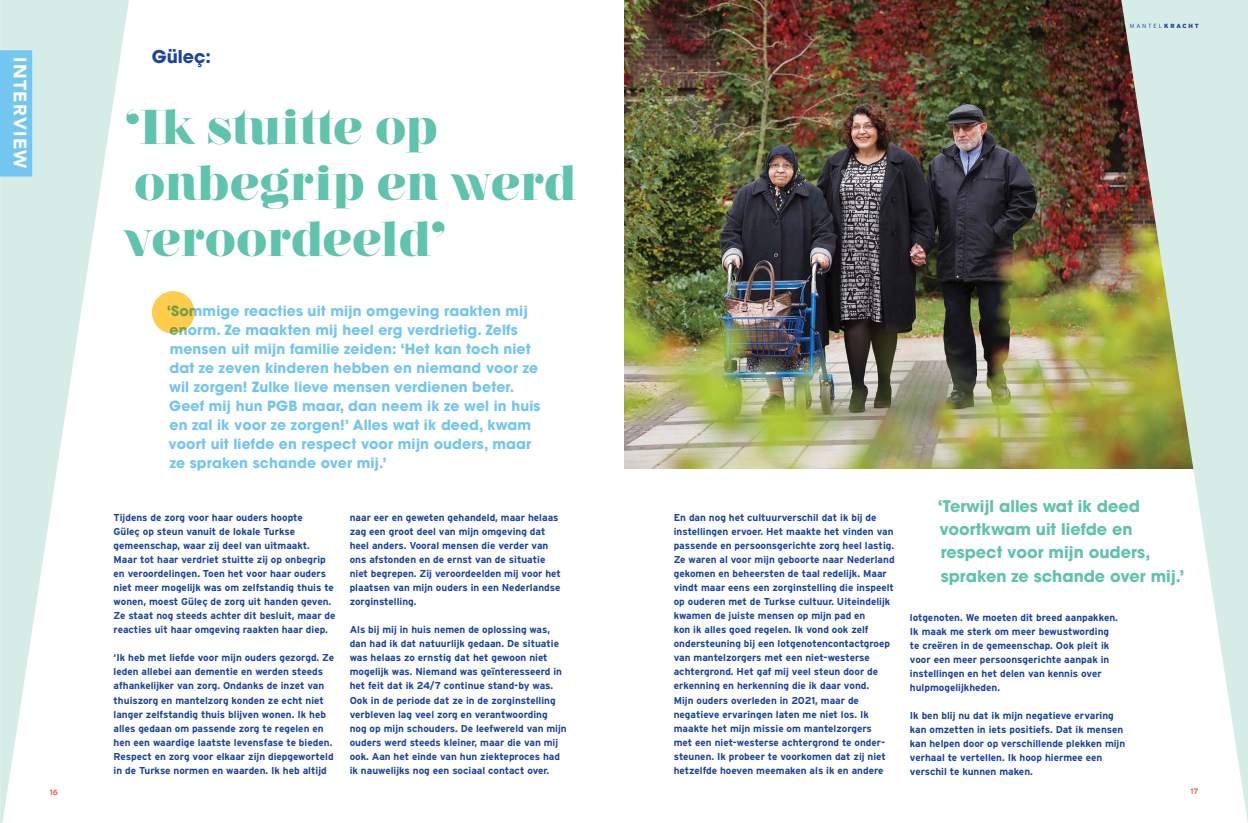
<style>
.page{position:relative;width:1248px;height:823px;background:#fff}
.page>*{position:absolute;margin:0;border:0;box-sizing:border-box;transform-origin:0 0}
.t1{font:900 48.7px/56.2px "Nouvelle Vague For AB";letter-spacing:-.01em;color:#60c3ad}
.t2{font:900 18px "Avenir";letter-spacing:.075em;color:#fff}
.t3{font:700 17.5px "Avant Garde";color:#1c449c}
.t4{font:700 16px/23.4px "Avant Garde";color:#60c3ad}
.t5{font:700 14px/19px "Avant Garde";letter-spacing:.01em;color:#72c6ef}
.t6{font:700 10px/14px "Interstate";color:#1c449c}
.t7{font:700 8px "Interstate";color:#f1626a}
.t8{font:300 6px "Interstate";letter-spacing:.3em;color:#1c449c}
.s1{font-weight:900}
</style>
<div class="page">
<img style="left:624px;top:0;width:497px;height:468px">
<svg style="left:1121px;top:0;width:126px;height:817px;fill:#d6ede7"></svg>
<svg style="left:0;top:0;width:129px;height:822px"></svg>
<div style="left:0;top:50px;width:32px;height:126px;background:#72c6ef"></div>
<div style="left:152px;top:291px;width:42px;height:42px;background:#ffcc4e;border-radius:50%"></div>
<h2 class="t2" style="left:35px;top:57px;width:113px;rotate:90deg">INTERVIEW</h2>
<p class="t7" style="left:50px;top:787px;width:10px">16</p>
<h3 class="t3" style="left:152px;top:45px;width:61px">Güleç:</h3>
<h1 class="t1" style="left:124px;top:98px;width:454px">‘Ik stuitte op onbegrip en werd veroordeeld’</h1>
<p class="t5" style="left:167px;top:301px;width:375px">‘Sommige reacties uit mijn omgeving raakten mij enorm. Ze maakten mij heel erg verdrietig. Zelfs mensen uit mijn familie zeiden: ‘Het kan toch niet dat ze zeven kinderen hebben en niemand voor ze wil zorgen! Zulke lieve mensen verdienen beter.<br>Geef mij hun PGB maar, dan neem ik ze wel in huis en zal ik voor ze zorgen!’ Alles wat ik deed, kwam voort uit liefde en respect voor mijn ouders, maar ze spraken schande over mij.’</p>
<p class="t6" style="left:114px;top:510px;width:223px">Tijdens de zorg voor haar ouders hoopte<br>Güleç op steun vanuit de lokale Turkse gemeenschap, waar zij deel van uitmaakt.<br>Maar tot haar verdriet stuitte zij op onbegrip en veroordelingen. Toen het voor haar ouders niet meer mogelijk was om zelfstandig thuis te wonen, moest Güleç de zorg uit handen geven.<br>Ze staat nog steeds achter dit besluit, maar de reacties uit haar omgeving raakten haar diep.</p>
<p class="t6" style="left:114px;top:650px;width:222px">‘Ik heb met liefde voor mijn ouders gezorgd. Ze leden allebei aan dementie en werden steeds afhankelijker van zorg. Ondanks de inzet van thuiszorg en mantelzorg konden ze echt niet langer zelfstandig thuis blijven wonen. Ik heb alles gedaan om passende zorg te regelen en hen een waardige laatste levensfase te bieden.<br>Respect en zorg voor elkaar zijn diepgeworteld in de Turkse normen en waarden. Ik heb altijd</p>
<p class="t6" style="left:349px;top:510px;width:213px">naar eer en geweten gehandeld, maar helaas zag een groot deel van mijn omgeving dat heel anders. Vooral mensen die verder van ons afstonden en de ernst van de situatie niet begrepen. Zij veroordeelden mij voor het plaatsen van mijn ouders in een Nederlandse zorginstelling.</p>
<p class="t6" style="left:349px;top:622px;width:218px">Als bij mij in huis nemen de oplossing was, dan had ik dat natuurlijk gedaan. De situatie was helaas zo ernstig dat het gewoon niet mogelijk was. Niemand was geïnteresseerd in het feit dat ik 24/7 continue stand-by was.<br>Ook in de periode dat ze in de zorginstelling verbleven lag veel zorg en verantwoording nog op mijn schouders. De leefwereld van mijn ouders werd steeds kleiner, maar die van mij ook. Aan het einde van hun ziekteproces had ik nauwelijks nog een sociaal contact over.</p>
<p class="t8" style="left:1129px;top:23px;width:70px">MANTEL<span class="s1">KRACHT</span></p>
<p class="t6" style="left:673px;top:510px;width:222px">En dan nog het cultuurverschil dat ik bij de instellingen ervoer. Het maakte het vinden van passende en persoonsgerichte zorg heel lastig.<br>Ze waren al voor mijn geboorte naar Nederland gekomen en beheersten de taal redelijk. Maar vindt maar eens een zorginstelling die inspeelt op ouderen met de Turkse cultuur. Uiteindelijk kwamen de juiste mensen op mijn pad en<br>kon ik alles goed regelen. Ik vond ook zelf ondersteuning bij een lotgenotencontactgroep van mantelzorgers met een niet-westerse achtergrond. Het gaf mij veel steun door de erkenning en herkenning die ik daar vond.<br>Mijn ouders overleden in 2021, maar de negatieve ervaringen laten me niet los. Ik maakte het mijn missie om mantelzorgers<br>met een niet-westerse achtergrond te onder&shy;steunen. Ik probeer te voorkomen dat zij niet hetzelfde hoeven meemaken als ik en andere</p>
<h3 class="t4" style="left:937px;top:493px;width:248px">‘Terwijl alles wat ik deed voortkwam uit liefde en respect voor mijn ouders, spraken ze schande over mij.’</h3>
<p class="t6" style="left:909px;top:609px;width:210px">lotgenoten. We moeten dit breed aanpakken.<br>Ik maak me sterk om meer bewustwording te creëren in de gemeenschap. Ook pleit ik voor een meer persoonsgerichte aanpak in instellingen en het delen van kennis over hulpmogelijkheden.</p>
<p class="t6" style="left:909px;top:707px;width:217px">Ik ben blij nu dat ik mijn negatieve ervaring kan omzetten in iets positiefs. Dat ik mensen kan helpen door op verschillende plekken mijn verhaal te vertellen. Ik hoop hiermee een verschil te kunnen maken.</p>
<p class="t7" style="left:1190px;top:786px;width:10px">17</p>
</div>
